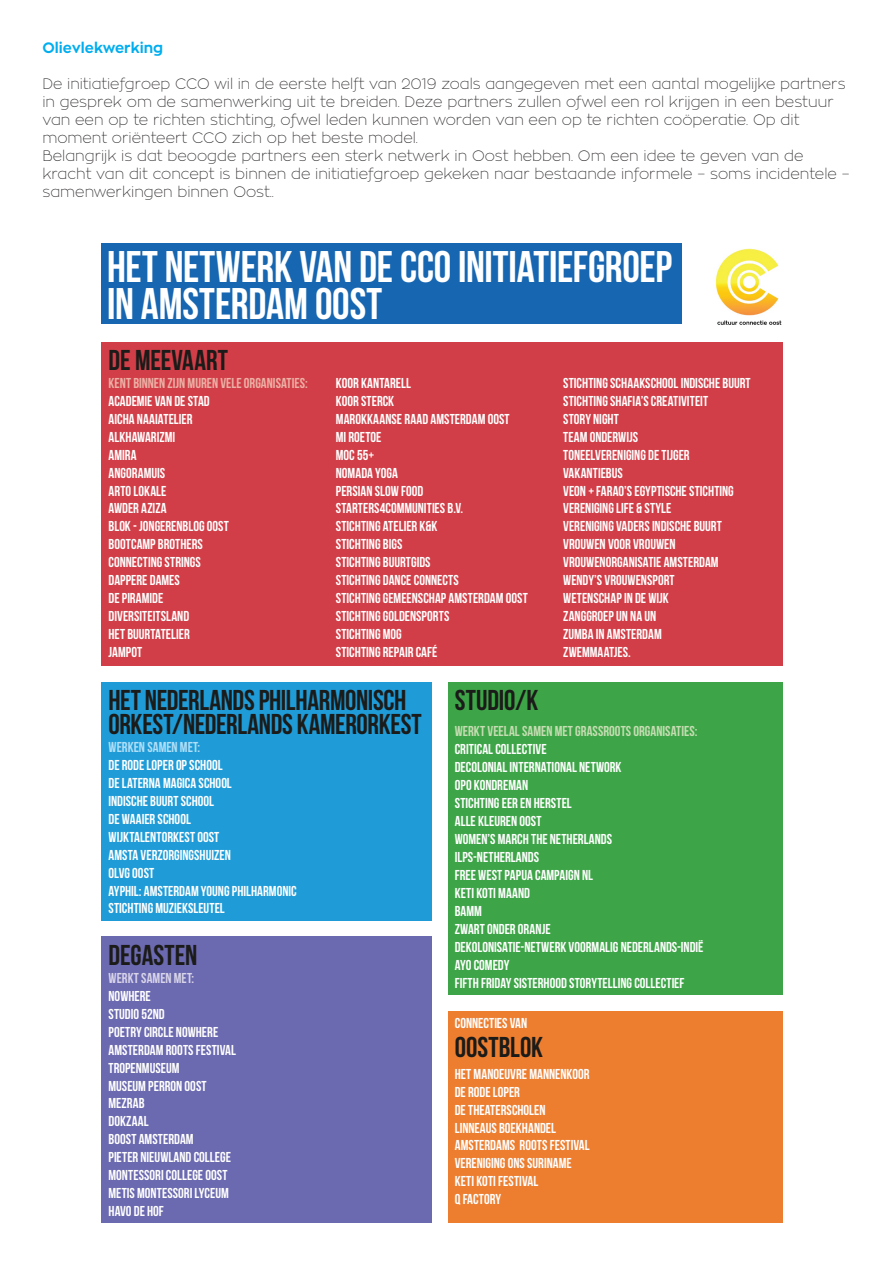
<style>
.page{position:relative;width:893px;height:1263px;background:#fff}
.page>*{position:absolute;margin:0;border:0;box-sizing:border-box;transform-origin:0 0}
.t1{font:44.25px/36.5px "Bebas Neue";letter-spacing:-.005em;color:#fff}
.t2{font:28.65px/23.9px "Bebas Neue";letter-spacing:-.005em;color:#1b1b19}
.t3{font:100 15px/18px "Zona Pro";color:#231f20}
.t4{font:700 15px "Zona Pro";color:#00aeef}
.t5{font:14.4px/18px "Bebas Neue";color:#fff}
.t6{font:14.4px "Bebas Neue";color:#c6ddb3}
.t7{font:14.4px "Bebas Neue";color:#ecb1a6}
.t8{font:14.4px "Bebas Neue";color:#b1dff7}
.t9{font:14.4px "Bebas Neue";color:#d8d4e9}
</style>
<div class="page">
<div style="left:102px;top:243px;width:580px;height:81px;background:#1766b1"></div>
<div style="left:102px;top:342px;width:681px;height:323px;background:#d23e47"></div>
<div style="left:102px;top:682px;width:330px;height:238px;background:#1f9cd8"></div>
<div style="left:448px;top:682px;width:335px;height:312px;background:#3da547"></div>
<div style="left:448px;top:1011px;width:335px;height:212px;background:#ed7e30"></div>
<div style="left:102px;top:937px;width:330px;height:286px;background:#6b69b0"></div>
<img style="left:715px;top:248px;width:67px;height:77px">
<p class="t4" style="left:42px;top:38px;width:122px">Olievlekwerking</p>
<p class="t3" style="left:42px;top:75px;width:809px">De initiatiefgroep CCO wil in de eerste helft van 2019 zoals aangegeven met een aantal mogelijke partners in gesprek om de samenwerking uit te breiden. Deze partners zullen ofwel een rol krijgen in een bestuur van een op te richten stichting, ofwel leden kunnen worden van een op te richten coöperatie. Op dit moment oriënteert CCO zich op het beste model.<br>Belangrijk is dat beoogde partners een sterk netwerk in Oost hebben. Om een idee te geven van de kracht van dit concept is binnen de initiatiefgroep gekeken naar bestaande informele – soms incidentele – samenwerkingen binnen Oost..</p>
<h1 class="t1" style="left:107px;top:248px;width:566px">HET NETWERK VAN DE CCO INITIATIEFGROEP<br>IN AMSTERDAM OOST</h1>
<h2 class="t2" style="left:109px;top:348px;width:121px">DE MEEVAART</h2>
<p class="t7" style="left:109px;top:375px;width:201px">KENT BINNEN ZIJN MUREN VELE ORGANISATIES:</p>
<p class="t5" style="left:109px;top:392px;width:122px">ACADEMIE VAN DE STAD<br>AICHA NAAIATELIER<br>ALKHAWARIZMI<br>AMIRA<br>ANGORAMUIS<br>ARTO LOKALE<br>AWDER AZIZA<br>BLOK - JONGERENBLOG OOST<br>BOOTCAMP BROTHERS<br>CONNECTING STRINGS<br>DAPPERE DAMES<br>DE PIRAMIDE<br>DIVERSITEITSLAND<br>HET BUURTATELIER<br>JAMPOT</p>
<p class="t5" style="left:336px;top:374px;width:194px">KOOR KANTARELL<br>KOOR STERCK<br>MAROKKAANSE RAAD AMSTERDAM OOST<br>MI ROETOE<br>MOC 55+<br>NOMADA YOGA<br>PERSIAN SLOW FOOD<br>STARTERS4COMMUNITIES B.V.<br>STICHTING ATELIER K&amp;K<br>STICHTING BIGS<br>STICHTING BUURTGIDS<br>STICHTING DANCE CONNECTS<br>STICHTING GEMEENSCHAP AMSTERDAM OOST<br>STICHTING GOLDENSPORTS<br>STICHTING MOG<br>STICHTING REPAIR CAFÉ</p>
<p class="t5" style="left:563px;top:374px;width:189px">STICHTING SCHAAKSCHOOL INDISCHE BUURT<br>STICHTING SHAFIA’S CREATIVITEIT<br>STORY NIGHT<br>TEAM ONDERWIJS<br>TONEELVERENIGING DE TIJGER<br>VAKANTIEBUS<br>VEON + FARAO’S EGYPTISCHE STICHTING<br>VERENIGING LIFE &amp; STYLE<br>VERENIGING VADERS INDISCHE BUURT<br>VROUWEN VOOR VROUWEN<br>VROUWENORGANISATIE AMSTERDAM<br>WENDY’S VROUWENSPORT<br>WETENSCHAP IN DE WIJK<br>ZANGGROEP UN NA UN<br>ZUMBA IN AMSTERDAM<br>ZWEMMAATJES.</p>
<h2 class="t2" style="left:109px;top:688px;width:315px">HET NEDERLANDSPHILHARMONISCH<br>ORKEST/NEDERLANDS KAMERORKEST</h2>
<p class="t8" style="left:109px;top:739px;width:93px">WERKEN SAMEN MET:</p>
<p class="t5" style="left:109px;top:756px;width:190px">DE RODE LOPER OP SCHOOL<br>DE LATERNA MAGICA SCHOOL<br>INDISCHE BUURT SCHOOL<br>DE WAAIER SCHOOL<br>WIJKTALENTORKEST OOST<br>AMSTA VERZORGINGSHUIZEN<br>OLVG OOST<br>AYPHIL: AMSTERDAM YOUNG PHILHARMONIC<br>STICHTING MUZIEKSLEUTEL</p>
<h2 class="t2" style="left:455px;top:688px;width:85px">STUDIO/K</h2>
<p class="t6" style="left:455px;top:724px;width:244px">WERKT VEELAL SAMEN MET GRASSROOTS ORGANISATIES:</p>
<p class="t5" style="left:455px;top:740px;width:250px">CRITICAL COLLECTIVE<br>DECOLONIAL INTERNATIONAL NETWORK<br>OPO KONDREMAN<br>STICHTING EER EN HERSTEL<br>ALLE KLEUREN OOST<br>WOMEN’S MARCH THE NETHERLANDS<br>ILPS-NETHERLANDS<br>FREE WEST PAPUA CAMPAIGN NL<br>KETI KOTI MAAND<br>BAMM<br>ZWART ONDER ORANJE<br>DEKOLONISATIE-NETWERK VOORMALIG NEDERLANDS-INDIË<br>AYO COMEDY<br>FIFTH FRIDAY SISTERHOOD STORYTELLING COLLECTIEF</p>
<p class="t5" style="left:455px;top:1014px;width:74px">CONNECTIES VAN</p>
<h2 class="t2" style="left:455px;top:1035px;width:90px">OOSTBLOK</h2>
<p class="t5" style="left:455px;top:1064px;width:136px">HET MANOEUVRE MANNENKOOR<br>DE RODE LOPER<br>DE THEATERSCHOLEN<br>LINNEAUS BOEKHANDEL<br>AMSTERDAMS ROOTS FESTIVAL<br>VERENIGING ONS SURINAME<br>KETI KOTI FESTIVAL<br>Q FACTORY</p>
<h2 class="t2" style="left:109px;top:943px;width:90px">DEGASTEN</h2>
<p class="t9" style="left:109px;top:970px;width:87px">WERKT SAMEN MET:</p>
<p class="t5" style="left:109px;top:987px;width:129px">NOWHERE<br>STUDIO 52ND<br>POETRY CIRCLE NOWHERE<br>AMSTERDAM ROOTS FESTIVAL<br>TROPENMUSEUM<br>MUSEUM PERRON OOST<br>MEZRAB<br>DOKZAAL<br>BOOST AMSTERDAM<br>PIETER NIEUWLAND COLLEGE<br>MONTESSORI COLLEGE OOST<br>METIS MONTESSORI LYCEUM<br>HAVO DE HOF</p>
</div>
